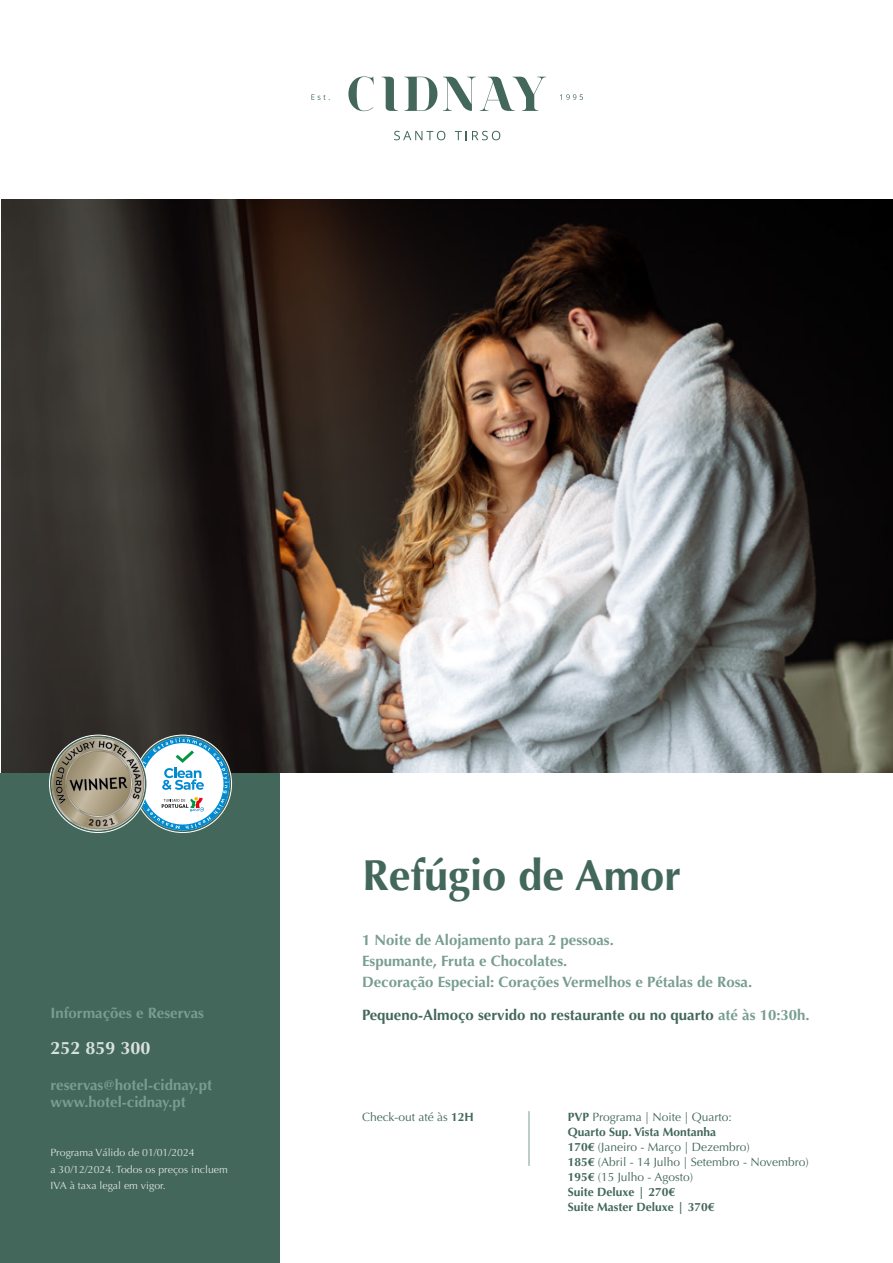
<style>
.page{position:relative;width:893px;height:1263px;background:#fff}
.page>*{position:absolute;margin:0;border:0;box-sizing:border-box;transform-origin:0 0}
.t1{font:700 43.5px "Optima";color:#43685b}
.t2{font:700 18px "Optima";color:rgb(255 255 255/.8)}
.t3{font:700 15px/21px "Optima";color:#789d92}
.t4{font:700 15px "Optima";color:#43685b}
.t5{font:12px/15px "Optima";color:#43685b}
.t6{font:10.5px/16.5px "Optima";color:rgb(255 255 255/.8)}
.s1{color:#789d92}
.s2{font-weight:700}
</style>
<div class="page">
<img style="left:2px;top:199px;width:891px;height:574px">
<div style="left:0;top:773px;width:280px;height:490px;background:#43685b"></div>
<svg style="left:404px;top:77px;width:33px;height:34px"></svg>
<svg style="left:382px;top:76px;width:16px;height:35px"></svg>
<svg style="left:348px;top:76px;width:26px;height:35px"></svg>
<svg style="left:560px;top:94px;width:23px;height:6px"></svg>
<svg style="left:394px;top:131px;width:51px;height:9px"></svg>
<svg style="left:311px;top:94px;width:19px;height:6px"></svg>
<svg style="left:443px;top:77px;width:103px;height:34px"></svg>
<svg style="left:455px;top:131px;width:45px;height:9px"></svg>
<svg style="left:49px;top:734px;width:183px;height:99px"></svg>
<img style="left:52px;top:737px;width:93px;height:93px">
<hr style="left:529px;top:1111px;width:1px;height:55px;background:#789d92">
<p class="t3" style="left:50px;top:1003px;width:155px">Informações e Reservas</p>
<h2 class="t2" style="left:50px;top:1038px;width:102px">252 859 300</h2>
<p class="t3" style="left:50px;top:1077px;width:163px;line-height:16.5px">reservas@hotel-cidnay.pt www.hotel-cidnay.pt</p>
<p class="t6" style="left:50px;top:1144px;width:179px">Programa Válido de 01/01/2024<br>a 30/12/2024. Todos os preços incluem<br>IVA à taxa legal em vigor.</p>
<h1 class="t1" style="left:362px;top:850px;width:321px">Refúgio de Amor</h1>
<p class="t3" style="left:362px;top:929px;width:392px">1 Noite de Alojamento para 2 pessoas.<br>Espumante, Fruta e Chocolates.<br>Decoração Especial: Corações Vermelhos e Pétalas de Rosa.</p>
<p class="t4" style="left:362px;top:1006px;width:449px">Pequeno-Almoço servido no restaurante ou no quarto <span class="s1">até às 10:30h.</span></p>
<p class="t5" style="left:362px;top:1110px;width:113px">Check-out até às <span class="s2">12H</span></p>
<p class="t5" style="left:568px;top:1110px;width:242px"><span class="s2">PVP</span> Programa | Noite | Quarto:<br><span class="s2">Quarto Sup. Vista Montanha<br>170€</span> (Janeiro - Março | Dezembro)<br><span class="s2">185€</span> (Abril - 14 Julho | Setembro - Novembro)<br><span class="s2">195€</span> (15 Julho - Agosto)<br><span class="s2">Suite Deluxe | 270€<br>Suite Master Deluxe | 370€</span></p>
</div>
